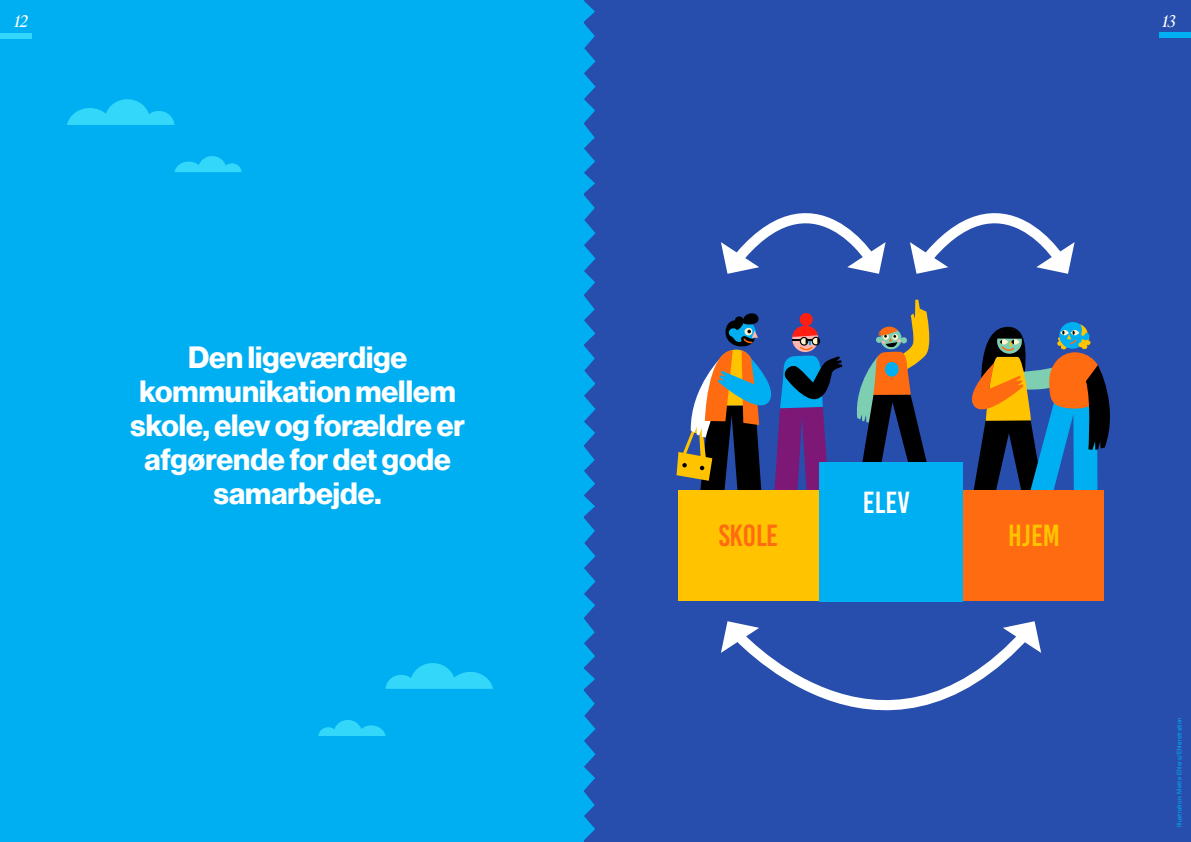
<style>
.page{position:relative;width:1191px;height:842px;background:#fff}
.page>*{position:absolute;margin:0;border:0;box-sizing:border-box;transform-origin:0 0}
.t1{font:30.5px "Bebas Kai";color:#ff6b10}
.t2{font:30.5px "Bebas Kai";color:#fff}
.t3{font:30.5px "Bebas Kai";color:#ffc300}
.t4{font:30px/34px "N Haas Grotesk DS Pro 75 Bd";color:#fff;text-align:center}
.t5{font:italic 16px "Ivy Presto Headline";color:#fff}
.t6{font:6px "N Haas Grotesk TX Pro 55 Rg";letter-spacing:.02em;color:#00aff2}
</style>
<div class="page">
<div style="left:553px;top:0;width:638px;height:842px;background:#274eac"></div>
<div style="left:0;top:0;width:584px;height:842px;background:#00aff2"></div>
<svg style="left:584px;top:1px;width:11px;height:839px"></svg>
<svg style="left:174px;top:156px;width:68px;height:16px"></svg>
<svg style="left:318px;top:720px;width:68px;height:16px"></svg>
<svg style="left:67px;top:99px;width:107px;height:26px"></svg>
<svg style="left:386px;top:663px;width:107px;height:26px"></svg>
<svg style="left:1059px;top:322px;width:27px;height:27px"></svg>
<div style="left:678px;top:491px;width:144px;height:110px;background:#ffc300"></div>
<div style="left:960px;top:491px;width:144px;height:110px;background:#ff6b10"></div>
<div style="left:819px;top:462px;width:144px;height:139px;background:#00aff2"></div>
<svg style="left:963px;top:324px;width:147px;height:167px"></svg>
<svg style="left:676px;top:313px;width:166px;height:178px"></svg>
<svg style="left:857px;top:300px;width:73px;height:162px"></svg>
<div style="left:885px;top:362px;width:13px;height:15px;background:#00aff2;border-radius:50%"></div>
<svg style="left:749px;top:648px;width:293px;height:63px"></svg>
<svg style="left:1003px;top:621px;width:38px;height:32px"></svg>
<svg style="left:721px;top:621px;width:38px;height:32px"></svg>
<svg style="left:721px;top:213px;width:164px;height:61px"></svg>
<svg style="left:910px;top:213px;width:164px;height:61px"></svg>
<div style="left:0;top:33px;width:32px;height:6px;background:#32d7f9"></div>
<div style="left:1159px;top:33px;width:32px;height:5px;background:#00aff2"></div>
<p class="t5" style="left:14px;top:10px;width:15px">12</p>
<p class="t5" style="left:1162px;top:10px;width:15px">13</p>
<p class="t4" style="left:130px;top:341px;width:336px">Den ligeværdige kommunikation mellem skole, elev og forældre er afgørende for det gode samarbejde.</p>
<p class="t1" style="left:718px;top:519px;width:61px">SKOLE</p>
<p class="t2" style="left:863px;top:486px;width:48px">ELEV</p>
<p class="t3" style="left:1008px;top:519px;width:53px">HJEM</p>
<p class="t6" style="left:1175px;top:827px;width:111px;rotate:-90deg">Illustration: Mette Ehlers/Ehlerstration</p>
</div>
